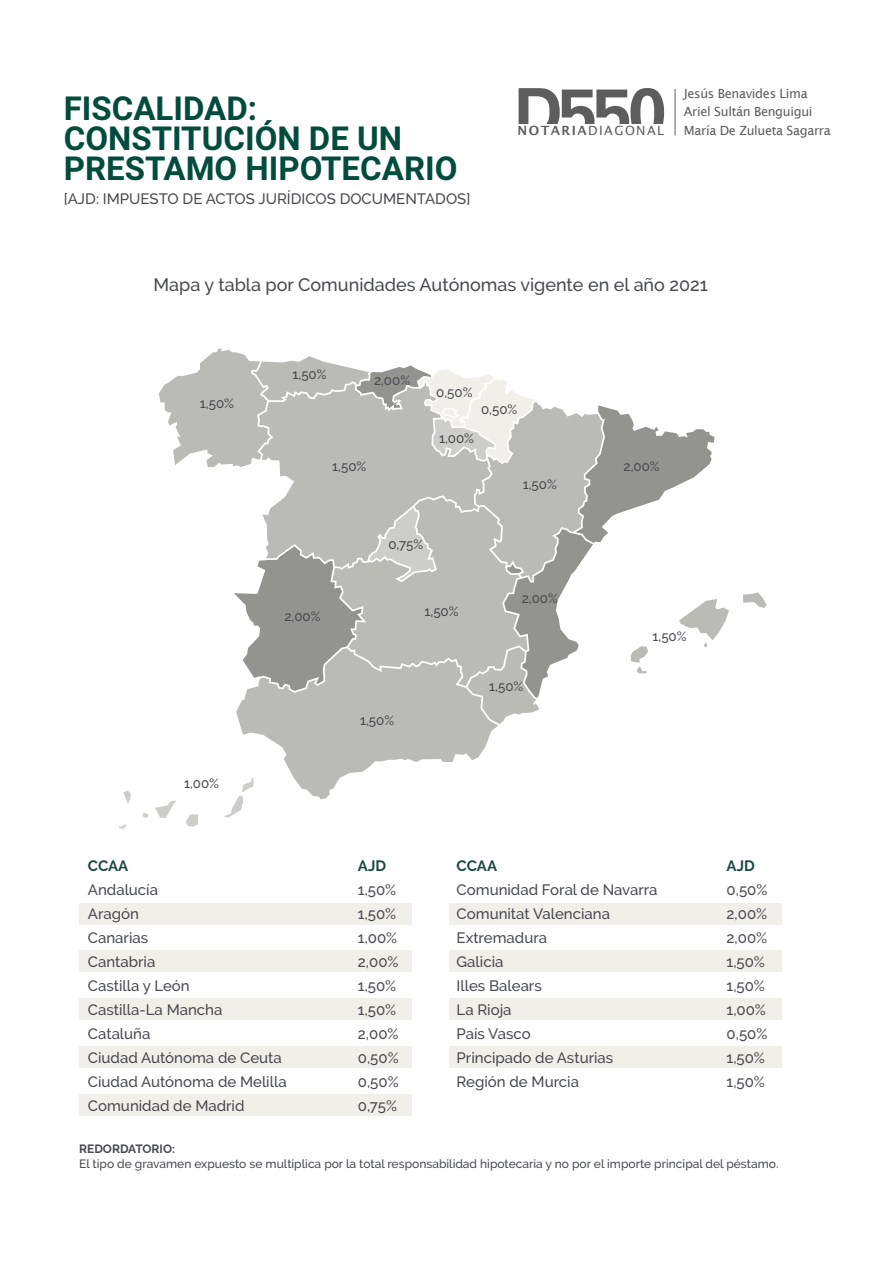
<style>
.page{position:relative;width:893px;height:1263px;background:#fff}
.page>*{position:absolute;margin:0;border:0;box-sizing:border-box;transform-origin:0 0}
.t1{font:700 33px "Roboto";color:#024c3e}
.t2{font:500 18px "Raleway";color:#484a50}
.t3{font:500 15px "Raleway";color:#484a50}
.t4{font:700 15px "Raleway";color:#1c4a43}
.t5{font:500 13.35px "Raleway";color:#484a50}
.t6{font:12.75px "Lucida Sans";letter-spacing:.11em;color:#5e5d5d}
.t7{font:12.6px "Lucida Sans";letter-spacing:-.025em;color:#5e5d5d}
.t8{font:500 12px "Raleway";color:#484a50}
.t9{font:700 12px "Raleway";color:#484a50}
.s1{font-weight:600}
</style>
<div class="page">
<div style="left:79px;top:903px;width:332px;height:21px;background:#f1efea"></div>
<div style="left:450px;top:903px;width:332px;height:21px;background:#f1efea"></div>
<div style="left:79px;top:998px;width:332px;height:21px;background:#f1efea"></div>
<div style="left:450px;top:998px;width:332px;height:21px;background:#f1efea"></div>
<div style="left:79px;top:1095px;width:332px;height:21px;background:#f1efea"></div>
<div style="left:79px;top:951px;width:332px;height:21px;background:#f1efea"></div>
<div style="left:450px;top:951px;width:332px;height:21px;background:#f1efea"></div>
<div style="left:79px;top:1046px;width:332px;height:21px;background:#f1efea"></div>
<div style="left:450px;top:1046px;width:332px;height:21px;background:#f1efea"></div>
<svg style="left:743px;top:592px;width:24px;height:16px"></svg>
<svg style="left:123px;top:790px;width:8px;height:14px"></svg>
<svg style="left:119px;top:824px;width:7px;height:6px"></svg>
<svg style="left:143px;top:813px;width:6px;height:5px"></svg>
<svg style="left:155px;top:349px;width:574px;height:477px"></svg>
<hr style="left:675px;top:89px;width:1px;height:46px;background:#5e5d5d">
<svg style="left:519px;top:88px;width:145px;height:35px"></svg>
<p class="t1" style="left:64px;top:86px;width:195px">FISCALIDAD:</p>
<p class="t1" style="left:64px;top:116px;width:340px">CONSTITUCIÓN DE UN</p>
<p class="t1" style="left:64px;top:146px;width:395px">PRESTAMO HIPOTECARIO</p>
<p class="t3" style="left:64px;top:190px;width:408px">[AJD: IMPUESTO DE ACTOS JURÍDICOS DOCUMENTADOS]</p>
<p class="t6" style="left:518px;top:123px;width:148px"><span class="s1">NOTARIA</span>DIAGONAL</p>
<p class="t7" style="left:684px;top:86px;width:125px">Jesús Benavides Lima</p>
<p class="t7" style="left:684px;top:105px;width:130px">Ariel Sultán Benguigui</p>
<p class="t7" style="left:684px;top:123px;width:148px">María De Zulueta Sagarra</p>
<p class="t2" style="left:154px;top:274px;width:556px">Mapa y tabla por Comunidades Autónomas vigente en el año 2021</p>
<p class="t5" style="left:200px;top:395px;width:36px">1,50%</p>
<p class="t5" style="left:184px;top:775px;width:37px">1,00%</p>
<p class="t5" style="left:292px;top:367px;width:36px">1,50%</p>
<p class="t5" style="left:374px;top:372px;width:38px">2,00%</p>
<p class="t5" style="left:332px;top:458px;width:36px">1,50%</p>
<p class="t5" style="left:436px;top:384px;width:38px">0,50%</p>
<p class="t5" style="left:439px;top:430px;width:37px">1,00%</p>
<p class="t5" style="left:481px;top:402px;width:38px">0,50%</p>
<p class="t5" style="left:523px;top:476px;width:36px">1,50%</p>
<p class="t5" style="left:284px;top:608px;width:38px">2,00%</p>
<p class="t5" style="left:388px;top:536px;width:36px">0,75%</p>
<p class="t5" style="left:424px;top:604px;width:36px">1,50%</p>
<p class="t5" style="left:522px;top:590px;width:38px">2,00%</p>
<p class="t5" style="left:360px;top:713px;width:36px">1,50%</p>
<p class="t5" style="left:489px;top:678px;width:36px">1,50%</p>
<p class="t5" style="left:624px;top:459px;width:38px">2,00%</p>
<p class="t5" style="left:652px;top:628px;width:36px">1,50%</p>
<p class="t4" style="left:88px;top:857px;width:42px">CCAA</p>
<p class="t4" style="left:358px;top:857px;width:30px">AJD</p>
<p class="t3" style="left:88px;top:881px;width:72px">Andalucía</p>
<p class="t3" style="left:358px;top:881px;width:40px">1,50%</p>
<p class="t3" style="left:88px;top:905px;width:53px">Aragón</p>
<p class="t3" style="left:358px;top:905px;width:40px">1,50%</p>
<p class="t3" style="left:88px;top:929px;width:62px">Canarias</p>
<p class="t3" style="left:358px;top:929px;width:41px">1,00%</p>
<p class="t3" style="left:88px;top:953px;width:69px">Cantabria</p>
<p class="t3" style="left:358px;top:953px;width:42px">2,00%</p>
<p class="t3" style="left:88px;top:977px;width:103px">Castilla y León</p>
<p class="t3" style="left:358px;top:977px;width:40px">1,50%</p>
<p class="t3" style="left:88px;top:1001px;width:136px">Castilla-La Mancha</p>
<p class="t3" style="left:358px;top:1001px;width:40px">1,50%</p>
<p class="t3" style="left:88px;top:1025px;width:64px">Cataluña</p>
<p class="t3" style="left:358px;top:1025px;width:42px">2,00%</p>
<p class="t3" style="left:88px;top:1049px;width:195px">Ciudad Autónoma de Ceuta</p>
<p class="t3" style="left:358px;top:1049px;width:42px">0,50%</p>
<p class="t3" style="left:88px;top:1073px;width:200px">Ciudad Autónoma de Melilla</p>
<p class="t3" style="left:358px;top:1073px;width:42px">0,50%</p>
<p class="t3" style="left:88px;top:1097px;width:158px">Comunidad de Madrid</p>
<p class="t3" style="left:358px;top:1097px;width:41px">0,75%</p>
<p class="t4" style="left:457px;top:857px;width:42px">CCAA</p>
<p class="t4" style="left:727px;top:857px;width:30px">AJD</p>
<p class="t3" style="left:457px;top:881px;width:203px">Comunidad Foral de Navarra</p>
<p class="t3" style="left:727px;top:881px;width:42px">0,50%</p>
<p class="t3" style="left:457px;top:905px;width:155px">Comunitat Valenciana</p>
<p class="t3" style="left:727px;top:905px;width:42px">2,00%</p>
<p class="t3" style="left:457px;top:929px;width:92px">Extremadura</p>
<p class="t3" style="left:727px;top:929px;width:42px">2,00%</p>
<p class="t3" style="left:457px;top:953px;width:48px">Galicia</p>
<p class="t3" style="left:727px;top:953px;width:40px">1,50%</p>
<p class="t3" style="left:457px;top:977px;width:87px">Illes Balears</p>
<p class="t3" style="left:727px;top:977px;width:40px">1,50%</p>
<p class="t3" style="left:457px;top:1001px;width:56px">La Rioja</p>
<p class="t3" style="left:727px;top:1001px;width:41px">1,00%</p>
<p class="t3" style="left:457px;top:1025px;width:76px">País Vasco</p>
<p class="t3" style="left:727px;top:1025px;width:42px">0,50%</p>
<p class="t3" style="left:457px;top:1049px;width:158px">Principado de Asturias</p>
<p class="t3" style="left:727px;top:1049px;width:40px">1,50%</p>
<p class="t3" style="left:457px;top:1073px;width:124px">Región de Murcia</p>
<p class="t3" style="left:727px;top:1073px;width:40px">1,50%</p>
<p class="t9" style="left:79px;top:1142px;width:97px">REDORDATORIO:</p>
<p class="t8" style="left:79px;top:1156px;width:701px">El tipo de gravamen expuesto se multiplica por la total responsabilidad hipotecaria y no por el importe principal del péstamo.</p>
</div>
